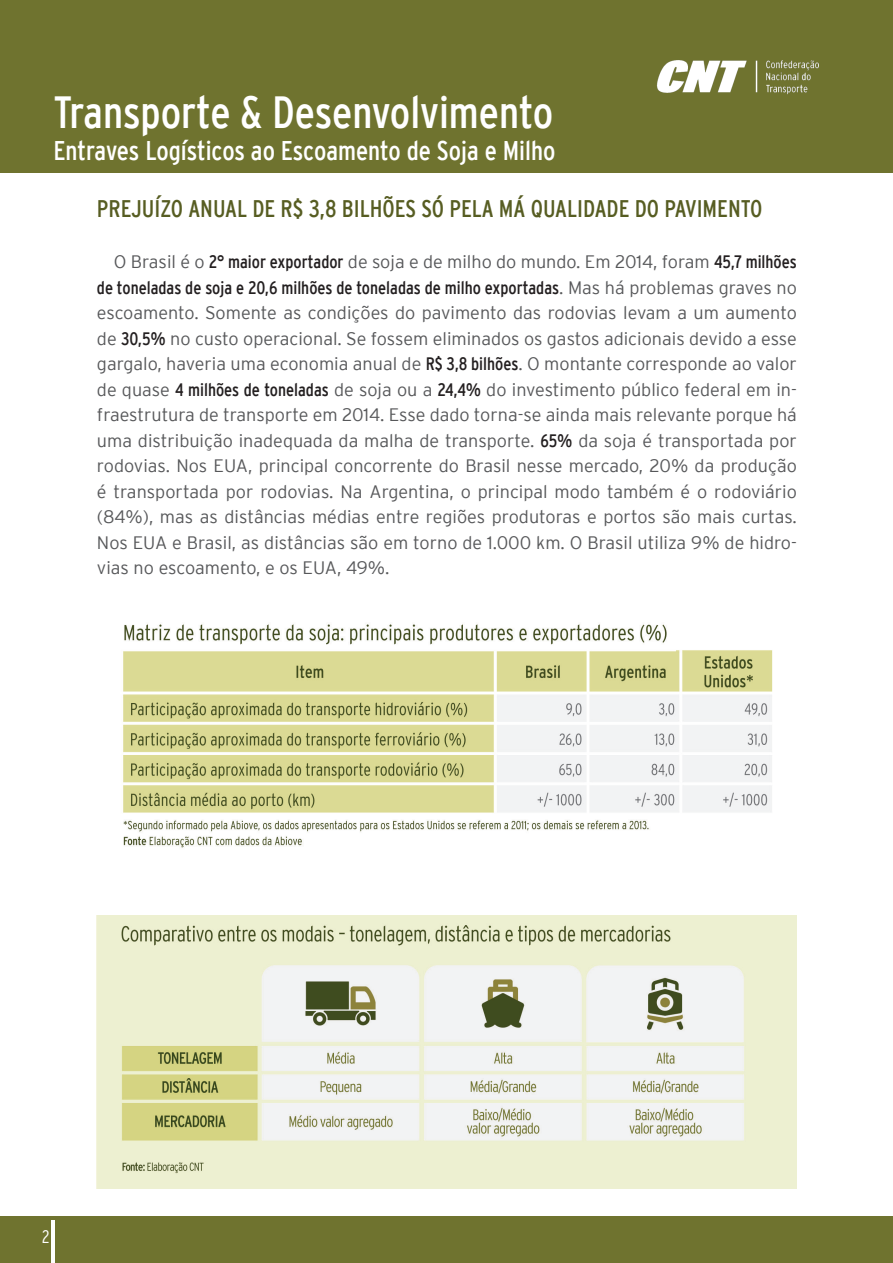
<style>
.page{position:relative;width:893px;height:1263px;background:#fff}
.page>*{position:absolute;margin:0;border:0;box-sizing:border-box;transform-origin:0 0}
.t1{font:condensed 45px "Interstate";color:#fff}
.t2{font:condensed 27px "Interstate";color:#fff}
.t3{font:condensed 24px "Interstate";color:#575d22}
.t4{font:300 18px/25.5px "Interstate";color:#57585a;text-align:justify}
.t5{font:300 condensed 18px "Interstate";color:#fff}
.s1{font-weight:400;font-stretch:condensed;color:#231f20}
</style>
<div class="page">
<div style="left:0;top:0;width:893px;height:173px;background:#6f732f"></div>
<div style="left:0;top:1216px;width:893px;height:47px;background:#6f732f"></div>
<hr style="left:52px;top:1220px;width:3px;height:43px;background:#fff">
<img style="left:656px;top:60px;width:163px;height:35px">
<img style="left:123px;top:624px;width:650px;height:224px">
<img style="left:97px;top:916px;width:700px;height:272px">
<h1 class="t1" style="left:53px;top:87px;width:502px">Transporte &amp; Desenvolvimento</h1>
<h2 class="t2" style="left:53px;top:136px;width:504px">Entraves Logísticos ao Escoamento de Soja e Milho</h2>
<h3 class="t3" style="left:97px;top:195px;width:667px">PREJUÍZO ANUAL DE R$ 3,8 BILHÕES SÓ PELA MÁ QUALIDADE DO PAVIMENTO</h3>
<p class="t4" style="left:97px;top:249px;width:701px;text-indent:17px">O Brasil é o <span class="s1">2° maior exportador</span> de soja e de milho do mundo. Em 2014, foram <span class="s1">45,7 milhões de toneladas de soja e 20,6 milhões de toneladas de milho exportadas</span>. Mas há problemas graves no escoamento. Somente as condições do pavimento das rodovias levam a um aumento de <span class="s1">30,5%</span> no custo operacional. Se fossem eliminados os gastos adicionais devido a esse gargalo, haveria uma economia anual de <span class="s1">R$ 3,8 bilhões</span>. O montante corresponde ao valor de quase <span class="s1">4 milhões de toneladas</span> de soja ou a <span class="s1">24,4%</span> do investimento público federal em in&shy;fraestrutura de transporte em 2014. Esse dado torna-se ainda mais relevante porque há uma distribuição inadequada da malha de transporte. <span class="s1">65%</span> da soja é transportada por rodovias. Nos EUA, principal concorrente do Brasil nesse mercado, 20% da produção é transportada por rodovias. Na Argentina, o principal modo também é o rodoviário (84%), mas as distâncias médias entre regiões produtoras e portos são mais curtas.<br>Nos EUA e Brasil, as distâncias são em torno de 1.000 km. O Brasil utiliza 9% de hidro&shy;vias no escoamento, e os EUA, 49%.</p>
<p class="t5" style="left:42px;top:1226px;width:9px">2</p>
</div>
